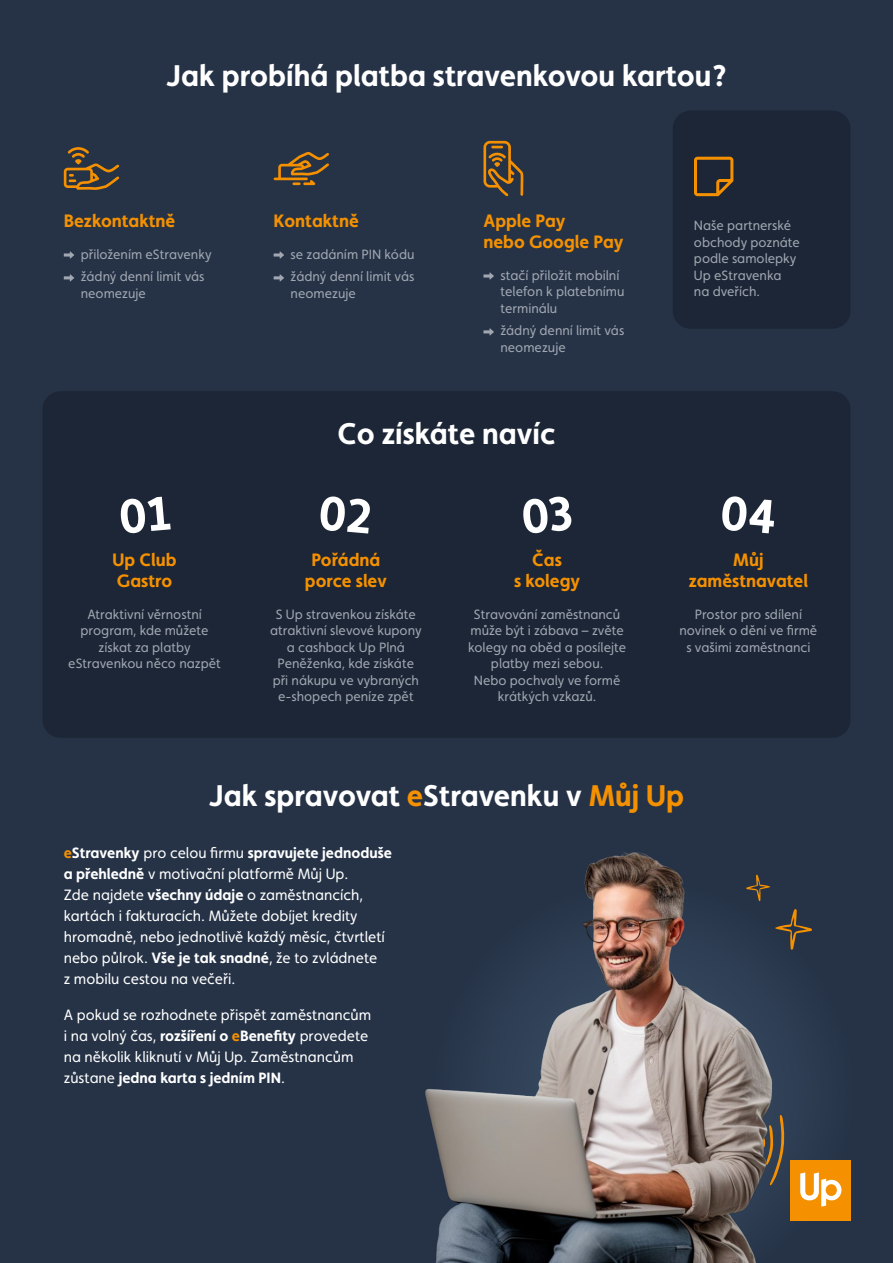
<style>
.page{position:relative;width:893px;height:1263px;background:#263347}
.page>*{position:absolute;margin:0;border:0;box-sizing:border-box;transform-origin:0 0}
.t1{font:700 30px "Faricy New";color:#fff}
.t2{font:700 18px/21px "Faricy New";color:#f59100;text-align:center}
.t3{font:15px/21px "Faricy New";color:#fff}
.t4{font:13.5px/16.5px "Faricy New";color:#a1a7b1}
.s1{color:#f59100}
.s2{font-weight:700;color:#f59100}
.s3{font-weight:700}
</style>
<div class="page">
<svg style="left:785px;top:1012px;width:66px;height:209px"></svg>
<svg style="left:274px;top:251px;width:10px;height:8px"></svg>
<svg style="left:274px;top:274px;width:10px;height:7px"></svg>
<svg style="left:274px;top:152px;width:55px;height:33px"></svg>
<svg style="left:483px;top:272px;width:11px;height:8px"></svg>
<svg style="left:483px;top:328px;width:11px;height:7px"></svg>
<svg style="left:483px;top:141px;width:40px;height:55px"></svg>
<svg style="left:64px;top:251px;width:10px;height:8px"></svg>
<svg style="left:64px;top:274px;width:10px;height:7px"></svg>
<svg style="left:64px;top:147px;width:55px;height:43px"></svg>
<div style="left:673px;top:111px;width:177px;height:218px;background:#1c2636;border-radius:18px"></div>
<svg style="left:694px;top:157px;width:39px;height:39px"></svg>
<div style="left:43px;top:391px;width:807px;height:347px;background:#1c2636;border-radius:18px"></div>
<svg style="left:785px;top:909px;width:27px;height:41px"></svg>
<img style="left:425px;top:852px;width:360px;height:411px">
<div style="left:790px;top:1160px;width:60px;height:60px;background:#f59100"></div>
<svg style="left:800px;top:1172px;width:41px;height:35px"></svg>
<h1 class="t1" style="left:166px;top:58px;width:562px">Jak probíhá platba stravenkovou kartou?</h1>
<h2 class="t2" style="left:64px;top:210px;width:113px">Bezkontaktně</h2>
<p class="t4" style="left:81px;top:242px;width:132px;line-height:23px">přiložením eStravenky žádný denní limit vás</p>
<p class="t4" style="left:81px;top:285px;width:67px">neomezuje</p>
<h2 class="t2" style="left:113px;top:549px;width:65px;text-align:left">Up Club<br>Gastro</h2>
<p class="t4" style="left:68px;top:605px;width:154px;text-align:center">Atraktivní věrnostní program, kde můžete získat za platby eStravenkou něco nazpět</p>
<h2 class="t2" style="left:274px;top:210px;width:87px">Kontaktně</h2>
<p class="t4" style="left:291px;top:242px;width:125px;line-height:23px">se zadáním PIN kódu žádný denní limit vás</p>
<p class="t4" style="left:291px;top:285px;width:67px">neomezuje</p>
<h2 class="t2" style="left:483px;top:210px;width:142px;text-align:left">Apple Pay<br>nebo Google Pay</h2>
<p class="t4" style="left:500px;top:267px;width:126px">stačí přiložit mobilní telefon k platebnímu terminálu</p>
<p class="t4" style="left:500px;top:322px;width:125px">žádný denní limit vás neomezuje</p>
<h1 class="t1" style="left:338px;top:415px;width:219px">Co získáte navíc</h1>
<h2 class="t2" style="left:305px;top:549px;width:83px">Pořádná porce slev</h2>
<p class="t4" style="left:270px;top:605px;width:153px;text-align:center">S Up stravenkou získáte atraktivní slevové kupony a cashback Up Plná<br>Peněženka, kde získáte při nákupu ve vybraných e-shopech peníze zpět</p>
<h2 class="t2" style="left:514px;top:549px;width:68px">Čas<br>s kolegy</h2>
<p class="t4" style="left:468px;top:605px;width:160px;text-align:center">Stravování zaměstnanců může být i zábava – zvěte kolegy na oběd a posílejte platby mezi sebou.<br>Nebo pochvaly ve formě krátkých vzkazů.</p>
<p class="t4" style="left:694px;top:217px;width:108px">Naše partnerské obchody poznáte podle samolepky<br>Up eStravenka na dveřích.</p>
<h2 class="t2" style="left:689px;top:549px;width:120px">Můj zaměstnavatel</h2>
<p class="t4" style="left:679px;top:605px;width:139px;text-align:center">Prostor pro sdílení novinek o dění ve firmě s vašimi zaměstnanci</p>
<h1 class="t1" style="left:209px;top:777px;width:477px">Jak spravovat <span class="s1">e</span>Stravenku v <span class="s1">Můj Up</span></h1>
<p class="t3" style="left:64px;top:842px;width:330px"><span class="s2">e</span><span class="s3">Stravenky</span> pro celou firmu <span class="s3">spravujete jednoduše a přehledně</span> v motivační platformě Můj Up.<br>Zde najdete <span class="s3">všechny údaje</span> o zaměstnancích, kartách i fakturacích. Můžete dobíjet kredity hromadně, nebo jednotlivě každý měsíc, čtvrtletí nebo půlrok. <span class="s3">Vše je tak snadné</span>, že to zvládnete<br>z mobilu cestou na večeři.</p>
<p class="t3" style="left:64px;top:1004px;width:309px">A pokud se rozhodnete přispět zaměstnancům i na volný čas, <span class="s3">rozšíření o</span> <span class="s2">e</span><span class="s3">Benefity</span> provedete na několik kliknutí v Můj Up. Zaměstnancům zůstane <span class="s3">jedna karta s jedním PIN</span>.</p>
</div>
